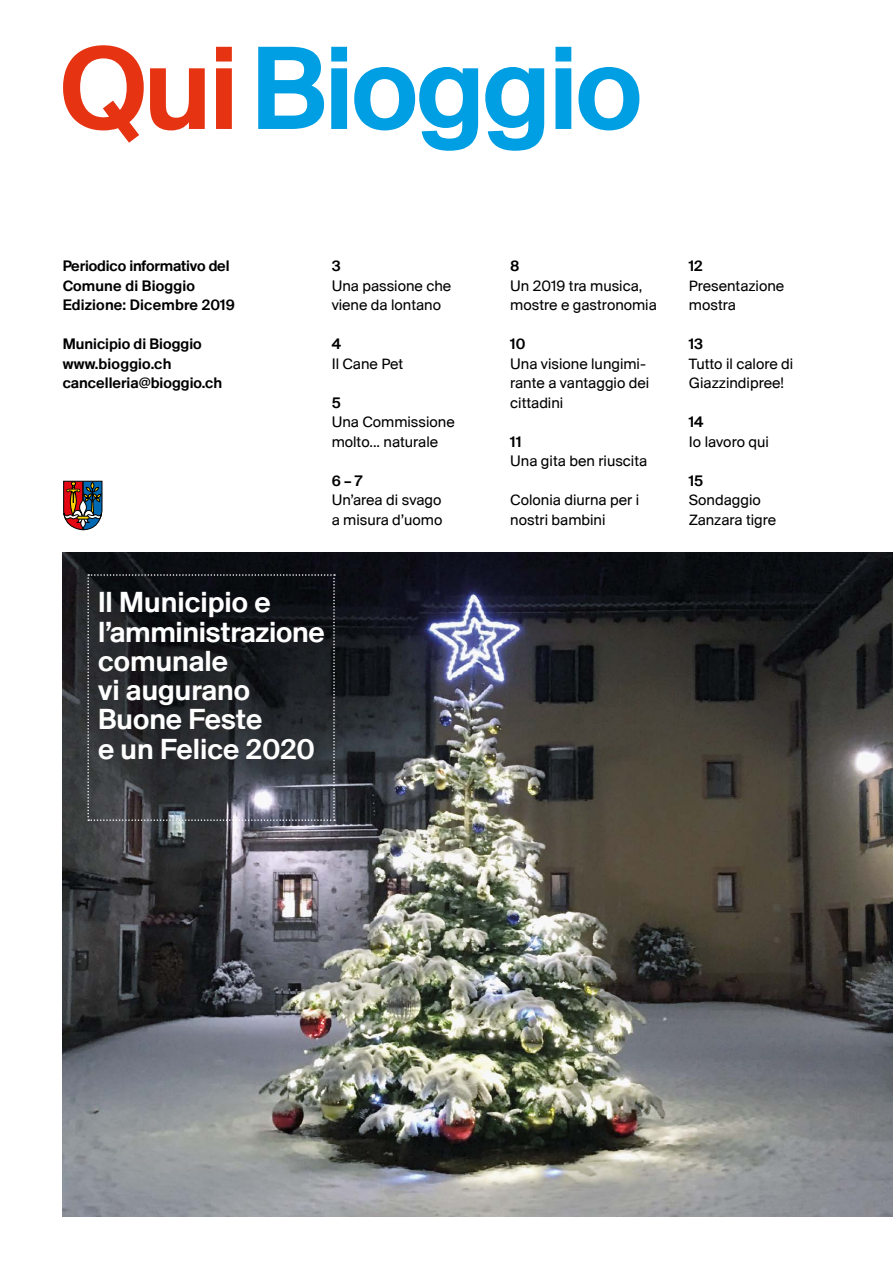
<style>
.page{position:relative;width:893px;height:1263px;background:#fff}
.page>*{position:absolute;margin:0;border:0;box-sizing:border-box;transform-origin:0 0}
.t1{font:123.75px "Suisse BP Intl Antique";letter-spacing:-.025em;color:#009fe3}
.t2{font:30px/29.2px "Suisse BP Intl Antique";color:#fff}
.t3{font:15.75px/19.5px "Suisse BP Intl";color:#000}
.t4{font:15.75px/19.5px "Suisse BP Intl Antique";color:#000}
.s1{color:#e63312}
</style>
<div class="page">
<img style="left:63px;top:553px;width:830px;height:663px">
<svg style="left:63px;top:480px;width:40px;height:50px;background:#74575b"></svg>
<svg style="left:87px;top:574px;width:248px;height:247px;background:#272a2f"></svg>
<h1 class="t1" style="left:58px;top:15px;width:585px"><span class="s1">Qui</span> Bioggio</h1>
<p class="t4" style="left:63px;top:256px;width:174px">Periodico informativo del<br>Comune di Bioggio<br>Edizione: Dicembre 2019</p>
<p class="t4" style="left:63px;top:334px;width:161px">Municipio di Bioggio www.bioggio.ch cancelleria@bioggio.ch</p>
<p class="t4" style="left:332px;top:256px;width:10px">3</p>
<p class="t3" style="left:332px;top:275px;width:121px">Una passione che viene da lontano</p>
<p class="t4" style="left:332px;top:334px;width:11px">4</p>
<p class="t3" style="left:332px;top:353px;width:73px">Il Cane Pet</p>
<p class="t4" style="left:332px;top:392px;width:11px">5</p>
<p class="t3" style="left:332px;top:412px;width:125px">Una Commissione molto... naturale</p>
<p class="t4" style="left:332px;top:470px;width:32px">6 – 7</p>
<p class="t3" style="left:332px;top:490px;width:112px">Un’area di svago a misura d’uomo</p>
<h2 class="t2" style="left:98px;top:587px;width:228px">Il Municipio e l’amministrazione comunale<br>vi augurano<br>Buone Feste<br>e un Felice 2020</h2>
<p class="t4" style="left:510px;top:256px;width:11px">8</p>
<p class="t3" style="left:510px;top:275px;width:148px">Un 2019 tra musica, mostre e gastronomia</p>
<p class="t4" style="left:510px;top:334px;width:17px">10</p>
<p class="t3" style="left:510px;top:353px;width:141px">Una visione lungimi&shy;rante a vantaggio dei cittadini</p>
<p class="t4" style="left:510px;top:431px;width:13px">11</p>
<p class="t3" style="left:510px;top:451px;width:138px">Una gita ben riuscita</p>
<p class="t3" style="left:510px;top:490px;width:131px">Colonia diurna per i nostri bambini</p>
<p class="t4" style="left:689px;top:256px;width:15px">12</p>
<p class="t3" style="left:689px;top:275px;width:97px">Presentazione mostra</p>
<p class="t4" style="left:689px;top:334px;width:16px">13</p>
<p class="t3" style="left:689px;top:353px;width:106px">Tutto il calore di<br>Giazzindipree!</p>
<p class="t4" style="left:689px;top:412px;width:16px">14</p>
<p class="t3" style="left:689px;top:431px;width:82px">Io lavoro qui</p>
<p class="t4" style="left:689px;top:470px;width:16px">15</p>
<p class="t3" style="left:689px;top:490px;width:89px">Sondaggio<br>Zanzara tigre</p>
</div>
